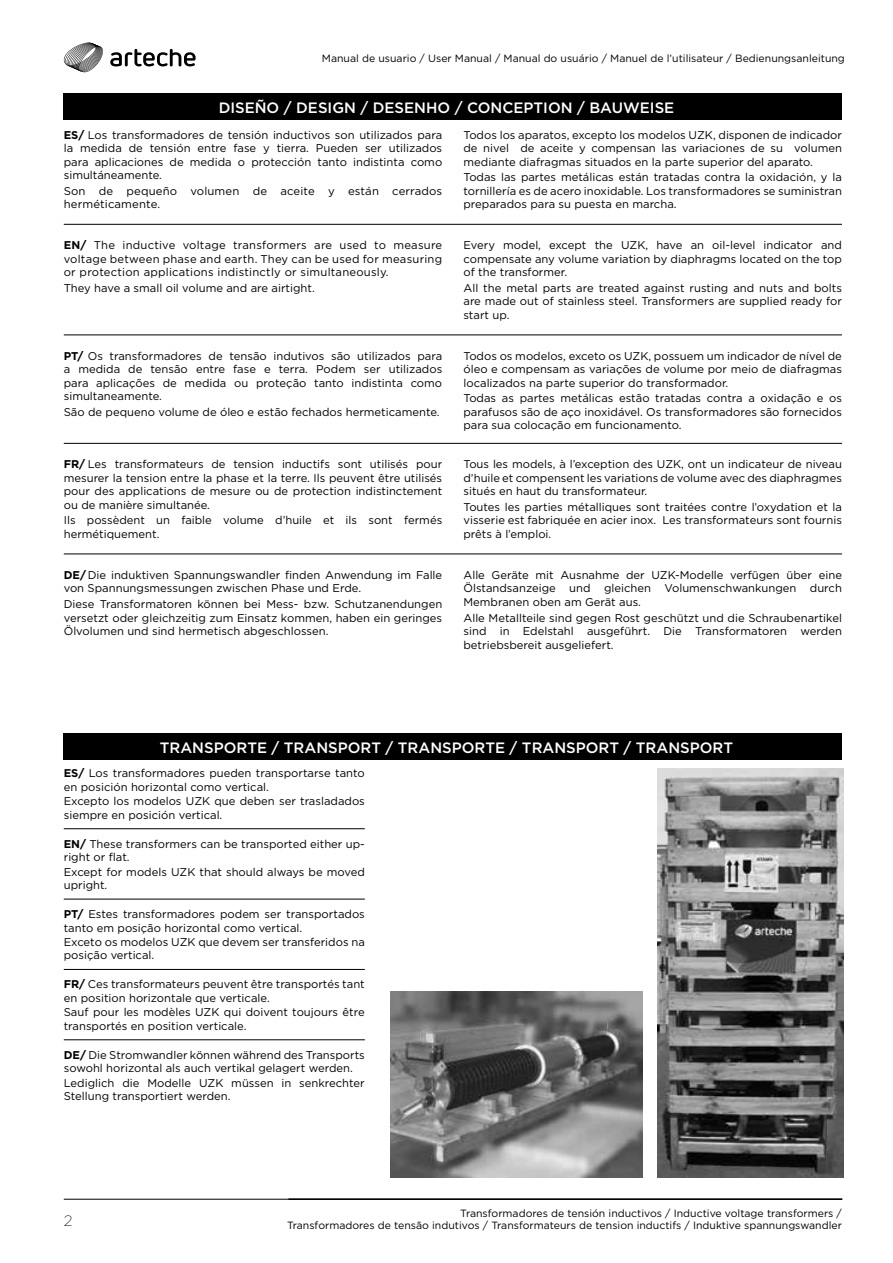
<style>
.page{position:relative;width:893px;height:1263px;background:#fff}
.page>*{position:absolute;margin:0;border:0;box-sizing:border-box;transform-origin:0 0}
.t1{font:500 15px "Gotham";color:#fff}
.t2{font:200 15px "Gotham";color:#000}
.t3{font:11.25px/13.5px "Gotham";color:#000;text-align:justify}
.t4{font:10.5px/12.6px "Gotham";color:#000;text-align:right}
.s1{font-weight:700}
</style>
<div class="page">
<hr style="left:64px;top:1199px;width:778px;height:1px;background:#000">
<svg style="left:64px;top:43px;width:39px;height:29px"></svg>
<svg style="left:110px;top:49px;width:86px;height:17px"></svg>
<hr style="left:288px;top:1198px;width:554px;height:2px;background:#000">
<div style="left:64px;top:94px;width:778px;height:26px;background:#000"></div>
<div style="left:64px;top:733px;width:778px;height:27px;background:#000"></div>
<img style="left:657px;top:768px;width:186px;height:409px">
<hr style="left:64px;top:224px;width:778px;height:1px;background:#000">
<hr style="left:64px;top:335px;width:778px;height:1px;background:#000">
<hr style="left:64px;top:443px;width:778px;height:1px;background:#000">
<hr style="left:64px;top:554px;width:778px;height:1px;background:#000">
<hr style="left:64px;top:828px;width:301px;height:1px;background:#000">
<hr style="left:64px;top:899px;width:301px;height:1px;background:#000">
<hr style="left:64px;top:969px;width:301px;height:1px;background:#000">
<hr style="left:64px;top:1039px;width:301px;height:1px;background:#000">
<img style="left:390px;top:991px;width:253px;height:186px">
<p class="t4" style="left:322px;top:51px;width:524px">Manual de usuario / User Manual / Manual do usuário / Manuel de l’utilisateur / Bedienungsanleitung</p>
<h1 class="t1" style="left:219px;top:98px;width:457px">DISEÑO / DESIGN / DESENHO / CONCEPTION / BAUWEISE</h1>
<p class="t3" style="left:64px;top:128px;width:380px"><span class="s1">ES/</span> Los transformadores de tensión inductivos son utilizados para la medida de tensión entre fase y tierra. Pueden ser utilizados para aplicaciones de medida o protección tanto indistinta como simultáneamente.</p>
<p class="t3" style="left:64px;top:184px;width:380px">Son de pequeño volumen de aceite y están cerrados herméticamente.</p>
<p class="t3" style="left:64px;top:238px;width:380px"><span class="s1">EN/</span> The inductive voltage transformers are used to measure voltage between phase and earth. They can be used for measuring or protection applications indistinctly or simultaneously.</p>
<p class="t3" style="left:64px;top:281px;width:253px">They have a small oil volume and are airtight.</p>
<p class="t3" style="left:64px;top:349px;width:380px"><span class="s1">PT/</span> Os transformadores de tensão indutivos são utilizados para a medida de tensão entre fase e terra. Podem ser utilizados para aplicações de medida ou proteção tanto indistinta como simultaneamente.</p>
<p class="t3" style="left:64px;top:405px;width:377px">São de pequeno volume de óleo e estão fechados hermeticamente.</p>
<p class="t3" style="left:64px;top:457px;width:380px"><span class="s1">FR/</span> Les transformateurs de tension inductifs sont utilisés pour mesurer la tension entre la phase et la terre. Ils peuvent être utilisés pour des applications de mesure ou de protection indistinctement ou de manière simultanée.</p>
<p class="t3" style="left:64px;top:513px;width:380px">Ils possèdent un faible volume d’huile et ils sont fermés hermétiquement.</p>
<p class="t3" style="left:64px;top:568px;width:380px"><span class="s1">DE/</span>Die induktiven Spannungswandler finden Anwendung im Falle von Spannungsmessungen zwischen Phase und Erde.</p>
<p class="t3" style="left:64px;top:597px;width:380px">Diese Transformatoren können bei Mess- bzw. Schutzanendungen versetzt oder gleichzeitig zum Einsatz kommen, haben ein geringes Ölvolumen und sind hermetisch abgeschlossen.</p>
<p class="t3" style="left:463px;top:128px;width:380px">Todos los aparatos, excepto los modelos UZK, disponen de indicador de nivel de aceite y compensan las variaciones de su volumen mediante diafragmas situados en la parte superior del aparato.</p>
<p class="t3" style="left:463px;top:170px;width:380px">Todas las partes metálicas están tratadas contra la oxidación, y la tornillería es de acero inoxidable. Los transformadores se suministran preparados para su puesta en marcha.</p>
<p class="t3" style="left:463px;top:238px;width:380px">Every model, except the UZK, have an oil-level indicator and compensate any volume variation by diaphragms located on the top of the transformer.</p>
<p class="t3" style="left:463px;top:281px;width:380px">All the metal parts are treated against rusting and nuts and bolts are made out of stainless steel. Transformers are supplied ready for start up.</p>
<p class="t3" style="left:463px;top:349px;width:380px">Todos os modelos, exceto os UZK, possuem um indicador de nível de óleo e compensam as variações de volume por meio de diafragmas localizados na parte superior do transformador.</p>
<p class="t3" style="left:463px;top:391px;width:380px">Todas as partes metálicas estão tratadas contra a oxidação e os parafusos são de aço inoxidável. Os transformadores são fornecidos para sua colocação em funcionamento.</p>
<p class="t3" style="left:463px;top:457px;width:380px">Tous les models, à l’exception des UZK, ont un indicateur de niveau d’huile et compensent les variations de volume avec des diaphragmes situés en haut du transformateur.</p>
<p class="t3" style="left:463px;top:500px;width:380px">Toutes les parties métalliques sont traitées contre l’oxydation et la visserie est fabriquée en acier inox. Les transformateurs sont fournis prêts à l’emploi.</p>
<p class="t3" style="left:463px;top:568px;width:380px">Alle Geräte mit Ausnahme der UZK-Modelle verfügen über eine Ölstandsanzeige und gleichen Volumenschwankungen durch Membranen oben am Gerät aus.</p>
<p class="t3" style="left:463px;top:610px;width:380px">Alle Metallteile sind gegen Rost geschützt und die Schraubenartikel sind in Edelstahl ausgeführt. Die Transformatoren werden betriebsbereit ausgeliefert.</p>
<h1 class="t1" style="left:160px;top:738px;width:575px">TRANSPORTE / TRANSPORT / TRANSPORTE / TRANSPORT / TRANSPORT</h1>
<p class="t3" style="left:64px;top:766px;width:303px;text-align:left"><span class="s1">ES/</span> Los transformadores pueden transportarse tanto en posición horizontal como vertical.<br>Excepto los modelos UZK que deben ser trasladados siempre en posición vertical.</p>
<p class="t3" style="left:64px;top:837px;width:303px;text-align:left"><span class="s1">EN/</span> These transformers can be transported either up&shy;right or flat.<br>Except for models UZK that should always be moved upright.</p>
<p class="t3" style="left:64px;top:907px;width:303px;text-align:left"><span class="s1">PT/</span> Estes transformadores podem ser transportados tanto em posição horizontal como vertical.<br>Exceto os modelos UZK que devem ser transferidos na posição vertical.</p>
<p class="t3" style="left:64px;top:977px;width:303px;text-align:left"><span class="s1">FR/</span> Ces transformateurs peuvent être transportés tant en position horizontale que verticale.<br>Sauf pour les modèles UZK qui doivent toujours être transportés en position verticale.</p>
<p class="t3" style="left:64px;top:1048px;width:303px;text-align:left"><span class="s1">DE/</span> Die Stromwandler können während des Transports sowohl horizontal als auch vertikal gelagert werden.<br>Lediglich die Modelle UZK müssen in senkrechter Stellung transportiert werden.</p>
<h1 class="t2" style="left:64px;top:1211px;width:10px">2</h1>
<p class="t4" style="left:287px;top:1206px;width:556px">Transformadores de tensión inductivos / Inductive voltage transformers /<br>Transformadores de tensão indutivos / Transformateurs de tension inductifs / Induktive spannungswandler</p>
</div>
